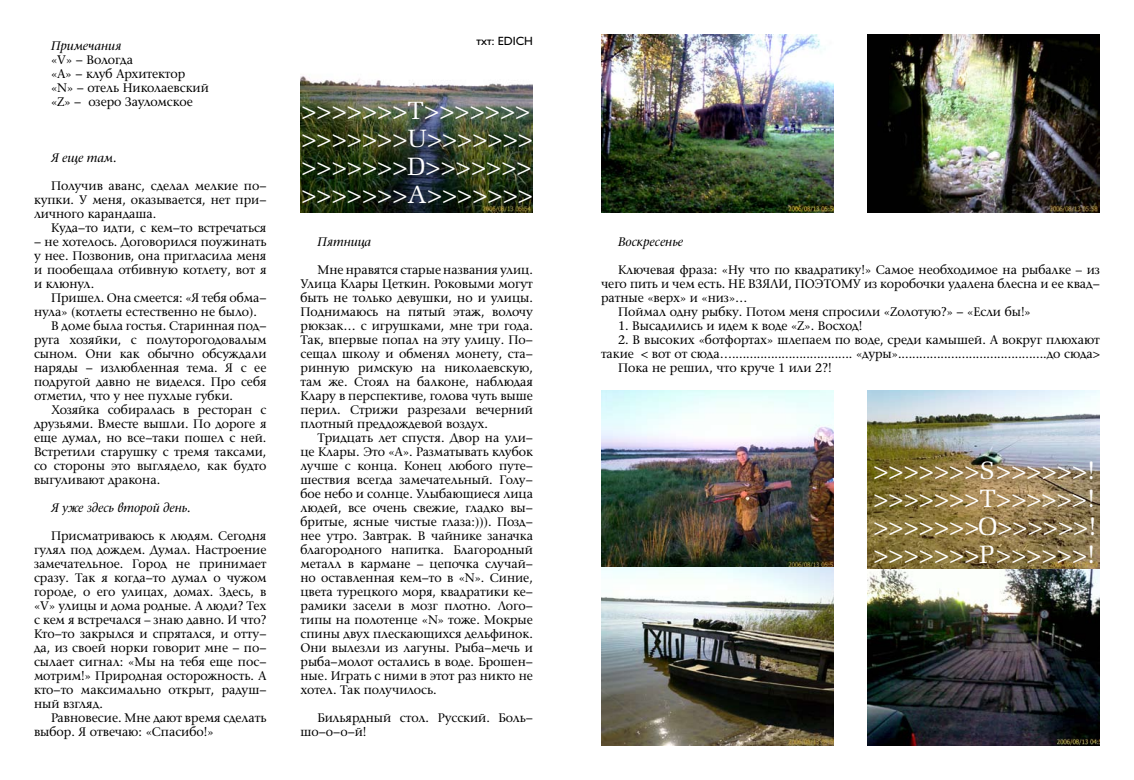
<style>
.page{position:relative;width:1134px;height:780px;background:#fff}
.page>*{position:absolute;margin:0;border:0;box-sizing:border-box;transform-origin:0 0}
.t1{font:25px/28px "AG Melanie";color:#fff;text-align:justify}
.t2{font:12px/14px "Sonet Serif";color:#000;text-align:justify}
.t3{font:italic 12px "Sonet Serif";color:#000}
.t4{font:12px "Gals";color:#000}
</style>
<div class="page">
<img style="left:300px;top:76px;width:233px;height:136px">
<img style="left:867px;top:568px;width:233px;height:178px">
<img style="left:601px;top:390px;width:232px;height:356px">
<img style="left:601px;top:34px;width:232px;height:178px">
<img style="left:867px;top:34px;width:233px;height:178px">
<img style="left:867px;top:390px;width:233px;height:178px">
<p class="t3" style="left:51px;top:38px;width:72px">Примечания</p>
<p class="t2" style="left:51px;top:53px;width:159px;text-align:left">«V» - Вологда<br>«А» - клуб Архитектор «N» - отель Николаевский «Z» - озеро Зауломское</p>
<p class="t3" style="left:51px;top:150px;width:67px">Я еще там.</p>
<p class="t2" style="left:34px;top:179px;width:234px;text-indent:17px">Получив аванс, сделал мелкие по&shy;купки. У меня, оказывается, нет при&shy;личного карандаша.</p>
<p class="t2" style="left:51px;top:221px;width:217px">Куда-то идти, с кем-то встречаться</p>
<p class="t2" style="left:34px;top:235px;width:234px">- не хотелось. Договорился поужинать у нее. Позвонив, она пригласила меня и пообещала отбивную котлету, вот я и клюнул.</p>
<p class="t2" style="left:51px;top:291px;width:217px">Пришел. Она смеется: «Я тебя обма-</p>
<p class="t2" style="left:34px;top:305px;width:225px">нула» (котлеты естественно не было).</p>
<p class="t2" style="left:51px;top:319px;width:217px">В доме была гостья. Старинная под-</p>
<p class="t2" style="left:34px;top:333px;width:234px">руга хозяйки, с полуторогодовалым</p>
<p class="t2" style="left:34px;top:347px;width:234px">сыном. Они как обычно обсуждали</p>
<p class="t2" style="left:34px;top:361px;width:234px">наряды - излюбленная тема. Я с ее</p>
<p class="t2" style="left:34px;top:375px;width:234px">подругой давно не виделся. Про себя</p>
<p class="t2" style="left:34px;top:389px;width:201px">отметил, что у нее пухлые губки.</p>
<p class="t2" style="left:51px;top:403px;width:217px">Хозяйка собиралась в ресторан с</p>
<p class="t2" style="left:34px;top:417px;width:234px">друзьями. Вместе вышли. По дороге я</p>
<p class="t2" style="left:34px;top:431px;width:234px">еще думал, но все-таки пошел с ней.</p>
<p class="t2" style="left:34px;top:445px;width:234px">Встретили старушку с тремя таксами,</p>
<p class="t2" style="left:34px;top:459px;width:234px">со стороны это выглядело, как будто</p>
<p class="t2" style="left:34px;top:473px;width:128px">выгуливают дракона.</p>
<p class="t3" style="left:51px;top:500px;width:141px">Я уже здесь второй день.</p>
<p class="t2" style="left:34px;top:529px;width:234px;text-indent:17px">Присматриваюсь к людям. Сегодня гулял под дождем. Думал. Настроение замечательное. Город не принимает сразу. Так я когда-то думал о чужом городе, о его улицах, домах. Здесь, в «V» улицы и дома родные. А люди? Тех с кем я встречался – знаю давно. И что?<br>Кто-то закрылся и спрятался, и отту&shy;да, из своей норки говорит мне - по&shy;сылает сигнал: «Мы на тебя еще пос&shy;мотрим!» Природная осторожность. А кто-то максимально открыт, радуш&shy;ный взгляд.</p>
<p class="t2" style="left:34px;top:711px;width:234px;text-indent:17px">Равновесие. Мне дают время сделать выбор. Я отвечаю: «Спасибо!»</p>
<p class="t4" style="left:476px;top:35px;width:58px">тхт: EDICH</p>
<h1 class="t1" style="left:301px;top:96px;width:233px">&gt;&gt;&gt;&gt;&gt;&gt;&gt;T&gt;&gt;&gt;&gt;&gt;&gt;&gt; &gt;&gt;&gt;&gt;&gt;&gt;&gt;U&gt;&gt;&gt;&gt;&gt;&gt;&gt; &gt;&gt;&gt;&gt;&gt;&gt;&gt;D&gt;&gt;&gt;&gt;&gt;&gt;&gt; &gt;&gt;&gt;&gt;&gt;&gt;&gt;A&gt;&gt;&gt;&gt;&gt;&gt;&gt;</h1>
<p class="t3" style="left:317px;top:234px;width:55px">Пятница</p>
<p class="t2" style="left:300px;top:263px;width:234px;text-indent:17px">Мне нравятся старые названия улиц.<br>Улица Клары Цеткин. Роковыми могут быть не только девушки, но и улицы.<br>Поднимаюсь на пятый этаж, волочу рюкзак… с игрушками, мне три года.<br>Так, впервые попал на эту улицу. По&shy;сещал школу и обменял монету, ста&shy;ринную римскую на николаевскую, там же. Стоял на балконе, наблюдая Клару в перспективе, голова чуть выше перил. Стрижи разрезали вечерний плотный преддождевой воздух.</p>
<p class="t2" style="left:300px;top:431px;width:234px;text-indent:17px">Тридцать лет спустя. Двор на ули&shy;це Клары. Это «А». Разматывать клубок лучше с конца. Конец любого путе&shy;шествия всегда замечательный. Голу&shy;бое небо и солнце. Улыбающиеся лица людей, все очень свежие, гладко вы&shy;бритые, ясные чистые глаза:))). Позд&shy;нее утро. Завтрак. В чайнике заначка благородного напитка. Благородный металл в кармане – цепочка случай&shy;но оставленная кем-то в «N». Синие, цвета турецкого моря, квадратики ке&shy;рамики засели в мозг плотно. Лого&shy;типы на полотенце «N» тоже. Мокрые спины двух плескающихся дельфинок.<br>Они вылезли из лагуны. Рыба-мечь и рыба-молот остались в воде. Брошен&shy;ные. Играть с ними в этот раз никто не хотел. Так получилось.</p>
<p class="t2" style="left:300px;top:711px;width:234px;text-indent:17px">Бильярдный стол. Русский. Боль&shy;шо-о-о-й!</p>
<p class="t3" style="left:618px;top:234px;width:67px">Воскресенье</p>
<p class="t2" style="left:618px;top:263px;width:483px">Ключевая фраза: «Ну что по квадратику!» Самое необходимое на рыбалке – из</p>
<p class="t2" style="left:601px;top:277px;width:500px">чего пить и чем есть. НЕ ВЗЯЛИ, ПОЭТОМУ из коробочки удалена блесна и ее квад-</p>
<p class="t2" style="left:601px;top:291px;width:148px">ратные «верх» и «низ»…</p>
<p class="t2" style="left:618px;top:305px;width:414px">Поймал одну рыбку. Потом меня спросили «Zолотую?» - «Если бы!»</p>
<p class="t2" style="left:618px;top:319px;width:246px">1. Высадились и идем к воде «Z». Восход!</p>
<p class="t2" style="left:618px;top:333px;width:483px">2. В высоких «ботфортах» шлепаем по воде, среди камышей. А вокруг плюхают</p>
<p class="t2" style="left:601px;top:347px;width:500px">такие &lt; вот от сюда….................................. «дуры»..........................................до сюда&gt;</p>
<p class="t2" style="left:618px;top:361px;width:215px">Пока не решил, что круче 1 или 2?!</p>
<h1 class="t1" style="left:873px;top:456px;width:225px">&gt;&gt;&gt;&gt;&gt;&gt;&gt;S &gt;&gt;&gt;&gt;&gt;&gt;! &gt;&gt;&gt;&gt;&gt;&gt;&gt;T&gt;&gt;&gt;&gt;&gt;&gt;! &gt;&gt;&gt;&gt;&gt;&gt;&gt;O&gt;&gt;&gt;&gt;&gt;&gt;! &gt;&gt;&gt;&gt;&gt;&gt;&gt;P&gt;&gt;&gt;&gt;&gt;&gt;!</h1>
</div>
